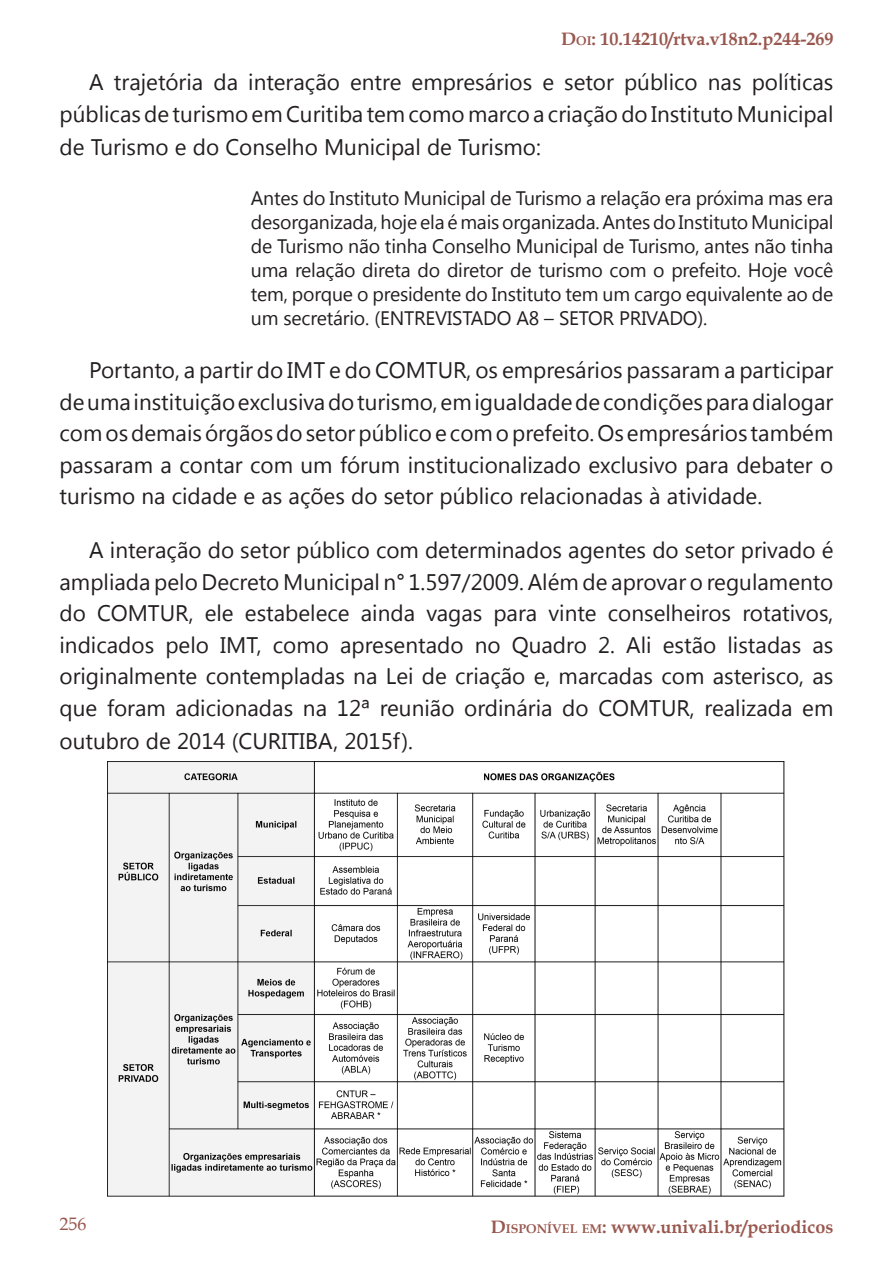
<style>
.page{position:relative;width:893px;height:1263px;background:#fff}
.page>*{position:absolute;margin:0;border:0;box-sizing:border-box;transform-origin:0 0}
.Texto{font:22.5px/31.5px "Segoe UI";color:#231f20;text-align:justify}
.Citação{font:19.5px/24px "Segoe UI";letter-spacing:-.01em;color:#231f20;text-align:justify}
.t1{font:700 18px "Book Antiqua";color:#99584f}
.t2{font:18px "Book Antiqua";color:#99584f}
.s1{font-style:inherit}
.s2{font-size:12.6px}
</style>
<div class="page">
<img style="left:108px;top:761px;width:677px;height:436px">
<p class="t1" style="left:561px;top:26px;width:274px"><span class="s1">D</span><span class="s2">OI</span>: 10.14210/rtva.v18n2.p244-269</p>
<p class="Texto" style="left:60px;top:65px;width:775px;text-align:right">A trajetória da interação entre empresários e setor público nas políticas públicas de turismo em Curitiba tem como marco a criação do Instituto Municipal</p>
<p class="Texto" style="left:60px;top:131px;width:483px">de Turismo e do Conselho Municipal de Turismo:</p>
<p class="Citação" style="left:251px;top:185px;width:584px">Antes do Instituto Municipal de Turismo a relação era próxima mas era desorganizada, hoje ela é mais organizada. Antes do Instituto Municipal de Turismo não tinha Conselho Municipal de Turismo, antes não tinha uma relação direta do diretor de turismo com o prefeito. Hoje você tem, porque o presidente do Instituto tem um cargo equivalente ao de um secretário. (ENTREVISTADO A8 – SETOR PRIVADO).</p>
<p class="Texto" style="left:60px;top:353px;width:775px;text-indent:30px">Portanto, a partir do IMT e do COMTUR, os empresários passaram a participar de uma instituição exclusiva do turismo, em igualdade de condições para dialogar com os demais órgãos do setor público e com o prefeito. Os empresários também passaram a contar com um fórum institucionalizado exclusivo para debater o turismo na cidade e as ações do setor público relacionadas à atividade.</p>
<p class="Texto" style="left:60px;top:533px;width:775px;text-indent:30px">A interação do setor público com determinados agentes do setor privado é ampliada pelo Decreto Municipal n° 1.597/2009. Além de aprovar o regulamento do COMTUR, ele estabelece ainda vagas para vinte conselheiros rotativos, indicados pelo IMT, como apresentado no Quadro 2. Ali estão listadas as originalmente contempladas na Lei de criação e, marcadas com asterisco, as que foram adicionadas na 12ª reunião ordinária do COMTUR, realizada em</p>
<p class="Texto" style="left:60px;top:725px;width:355px">outubro de 2014 (CURITIBA, 2015f).</p>
<p class="t2" style="left:60px;top:1212px;width:28px">256</p>
<p class="t1" style="left:491px;top:1215px;width:344px"><span class="s1">D</span><span class="s2">ISPONÍVEL EM</span><span class="s1">:</span> www.univali.br/periodicos</p>
</div>
